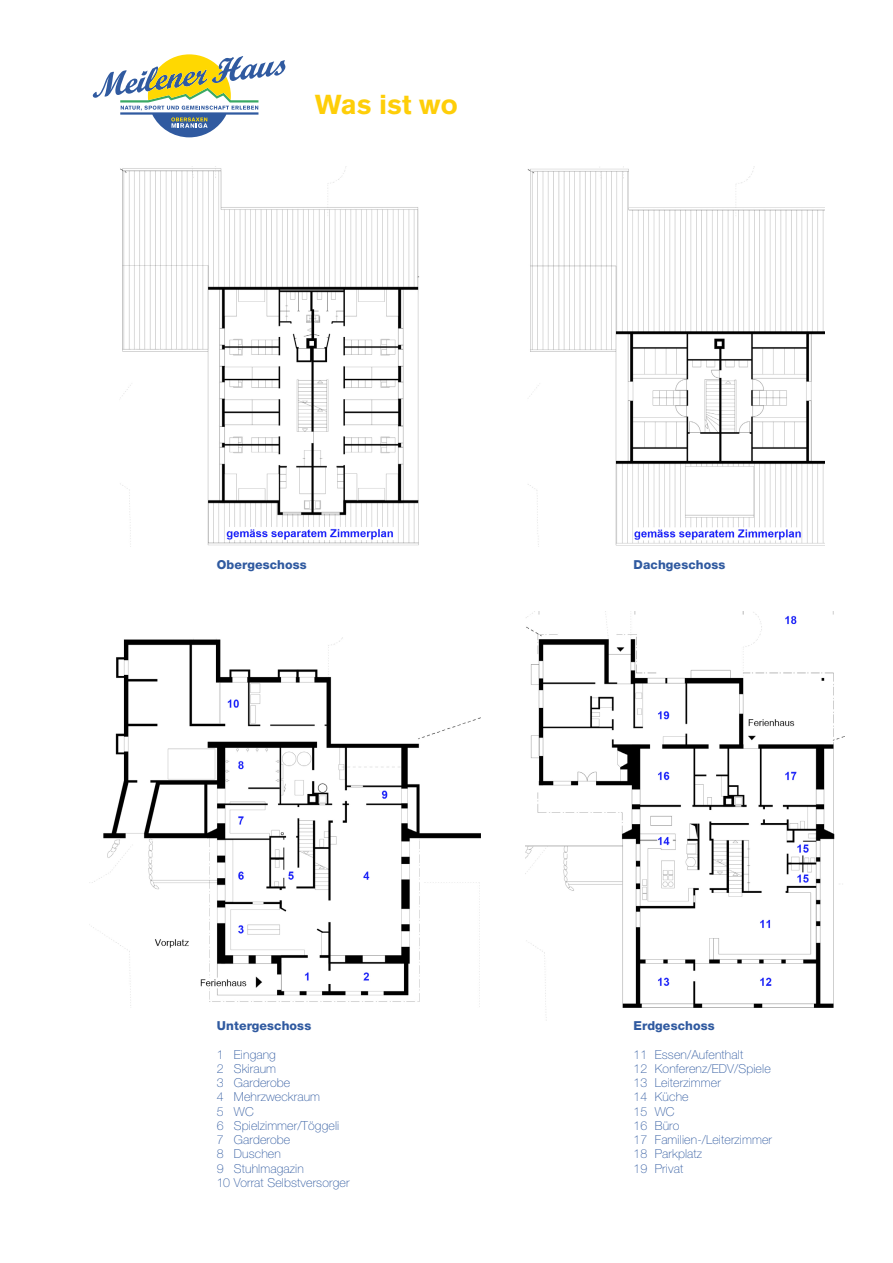
<style>
.page{position:relative;width:893px;height:1263px;background:#fff}
.page>*{position:absolute;margin:0;border:0;box-sizing:border-box;transform-origin:0 0}
.t1{font:900 27px "Akzidenz Grotesk";color:#fece08}
.t2{font:100 12.3px/14.2px "Helvetica Neue";letter-spacing:.01em;color:#305aa0}
.t3{font:800 12.3px "Helvetica Neue";letter-spacing:.01em;color:#305aa0}
</style>
<div class="page">
<img style="left:120px;top:166px;width:299px;height:380px">
<svg style="left:93px;top:54px;width:192px;height:83px"></svg>
<img style="left:527px;top:167px;width:297px;height:379px">
<img style="left:89px;top:638px;width:391px;height:369px">
<img style="left:525px;top:611px;width:320px;height:407px">
<h1 class="t1" style="left:315px;top:89px;width:145px">Was ist wo</h1>
<p class="t3" style="left:217px;top:557px;width:91px">Obergeschoss</p>
<p class="t3" style="left:634px;top:557px;width:93px">Dachgeschoss</p>
<p class="t3" style="left:217px;top:1018px;width:96px">Untergeschoss</p>
<p class="t2" style="left:217px;top:1047px;width:134px">1 Eingang<br>2 Skiraum<br>3 Garderobe<br>4 Mehrzweckraum<br>5 WC<br>6 Spielzimmer/Töggeli<br>7 Garderobe<br>8 Duschen<br>9 Stuhlmagazin<br>10 Vorrat Selbstversorger</p>
<p class="t3" style="left:634px;top:1018px;width:83px">Erdgeschoss</p>
<p class="t2" style="left:634px;top:1047px;width:140px">11 Essen/Aufenthalt<br>12 Konferenz/EDV/Spiele<br>13 Leiterzimmer<br>14 Küche<br>15 WC<br>16 Büro<br>17 Familien-/Leiterzimmer<br>18 Parkplatz<br>19 Privat</p>
</div>
